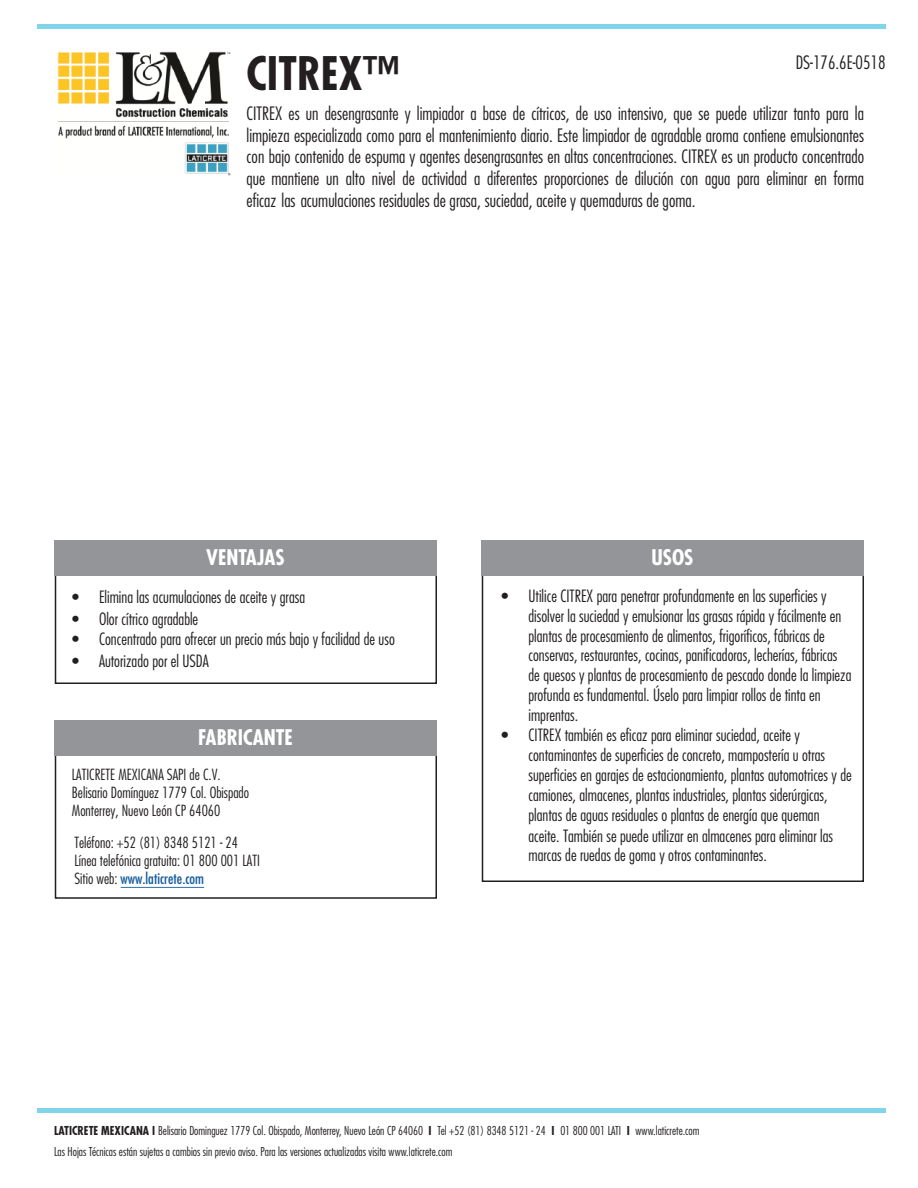
<style>
.page{position:relative;width:918px;height:1188px;background:#fff}
.page>*{position:absolute;margin:0;border:0;box-sizing:border-box;transform-origin:0 0}
.t1{font:700 condensed 45px "Futura Std";color:#231f20}
.t2{font:700 condensed 21px "Futura Std";color:#fff}
.t3{font:300 condensed 18px/21.6px "Futura Std";color:#231f20;text-align:justify}
.t4{font:300 condensed 16.5px/19.8px "Futura Std";color:#231f20}
.t5{font:300 condensed 15px/18px "Futura Std";color:#231f20}
.t6{font:300 condensed 12px/21px "Futura Std";color:#231f20}
.s1{font-weight:400;color:#175d9e}
.s2{font-weight:700}
</style>
<div class="page">
<div style="left:37px;top:24px;width:849px;height:5px;background:#80d5ea"></div>
<div style="left:37px;top:1108px;width:849px;height:5px;background:#80d5ea"></div>
<img style="left:57px;top:51px;width:173px;height:124px">
<div style="left:55px;top:568px;width:382px;height:116px;border:2px solid #231f20"></div>
<div style="left:55px;top:540px;width:382px;height:36px;background:#939598"></div>
<div style="left:482px;top:568px;width:382px;height:314px;border:2px solid #231f20"></div>
<div style="left:482px;top:540px;width:382px;height:36px;background:#939598"></div>
<div style="left:55px;top:748px;width:382px;height:151px;border:2px solid #231f20"></div>
<div style="left:55px;top:720px;width:382px;height:36px;background:#939598"></div>
<hr style="left:121px;top:887px;width:83px;height:1px;background:#175d9e">
<p class="t3" style="left:796px;top:51px;width:91px">DS-176.6E-0518</p>
<p class="t1" style="left:247px;top:45px;width:154px">CITREX™</p>
<p class="t3" style="left:247px;top:103px;width:619px">CITREX es un desengrasante y limpiador a base de cítricos, de uso intensivo, que se puede utilizar tanto para la limpieza especializada como para el mantenimiento diario. Este limpiador de agradable aroma contiene emulsionantes con bajo contenido de espuma y agentes desengrasantes en altas concentraciones. CITREX es un producto concentrado que mantiene un alto nivel de actividad a diferentes proporciones de dilución con agua para eliminar en forma eficaz las acumulaciones residuales de grasa, suciedad, aceite y quemaduras de goma.</p>
<p class="t2" style="left:206px;top:544px;width:80px">VENTAJAS</p>
<p class="t2" style="left:651px;top:544px;width:44px">USOS</p>
<p class="t4" style="left:72px;top:587px;width:235px">• Elimina las acumulaciones de aceite y grasa</p>
<p class="t4" style="left:72px;top:609px;width:128px">• Olor cítrico agradable</p>
<p class="t4" style="left:72px;top:629px;width:324px">• Concentrado para ofrecer un precio más bajo y facilidad de uso</p>
<p class="t4" style="left:72px;top:651px;width:138px">• Autorizado por el USDA</p>
<p class="t2" style="left:198px;top:724px;width:96px">FABRICANTE</p>
<p class="t5" style="left:72px;top:766px;width:179px">LATICRETE MEXICANA SAPI de C.V.<br>Belisario Domínguez 1779 Col. Obispado<br>Monterrey, Nuevo León CP 64060</p>
<p class="t5" style="left:74px;top:834px;width:187px">Teléfono: +52 (81) 8348 5121 - 24<br>Línea telefónica gratuita: 01 800 001 LATI<br>Sitio web: <span class="s1">www.laticrete.com</span></p>
<p class="t4" style="left:529px;top:586px;width:324px;text-indent:-27px">• Utilice CITREX para penetrar profundamente en las superficies y disolver la suciedad y emulsionar las grasas rápida y fácilmente en plantas de procesamiento de alimentos, frigoríficos, fábricas de conservas, restaurantes, cocinas, panificadoras, lecherías, fábricas de quesos y plantas de procesamiento de pescado donde la limpieza profunda es fundamental. Úselo para limpiar rollos de tinta en imprentas.</p>
<p class="t4" style="left:529px;top:725px;width:325px;text-indent:-27px">• CITREX también es eficaz para eliminar suciedad, aceite y contaminantes de superficies de concreto, mampostería u otras superficies en garajes de estacionamiento, plantas automotrices y de camiones, almacenes, plantas industriales, plantas siderúrgicas, plantas de aguas residuales o plantas de energía que queman aceite. También se puede utilizar en almacenes para eliminar las marcas de ruedas de goma y otros contaminantes.</p>
<p class="t6" style="left:54px;top:1120px;width:647px"><span class="s2">LATICRETE MEXICANA I</span> Belisario Dominguez 1779 Col. Obispado, Monterrey, Nuevo León CP 64060 <span class="s2">I</span> Tel +52 (81) 8348 5121 - 24 <span class="s2">I</span> 01 800 001 LATI <span class="s2">I</span> www.laticrete.com<br>Las Hojas Técnicas están sujetas a cambios sin previo aviso. Para las versiones actualizadas visita www.laticrete.com</p>
</div>
